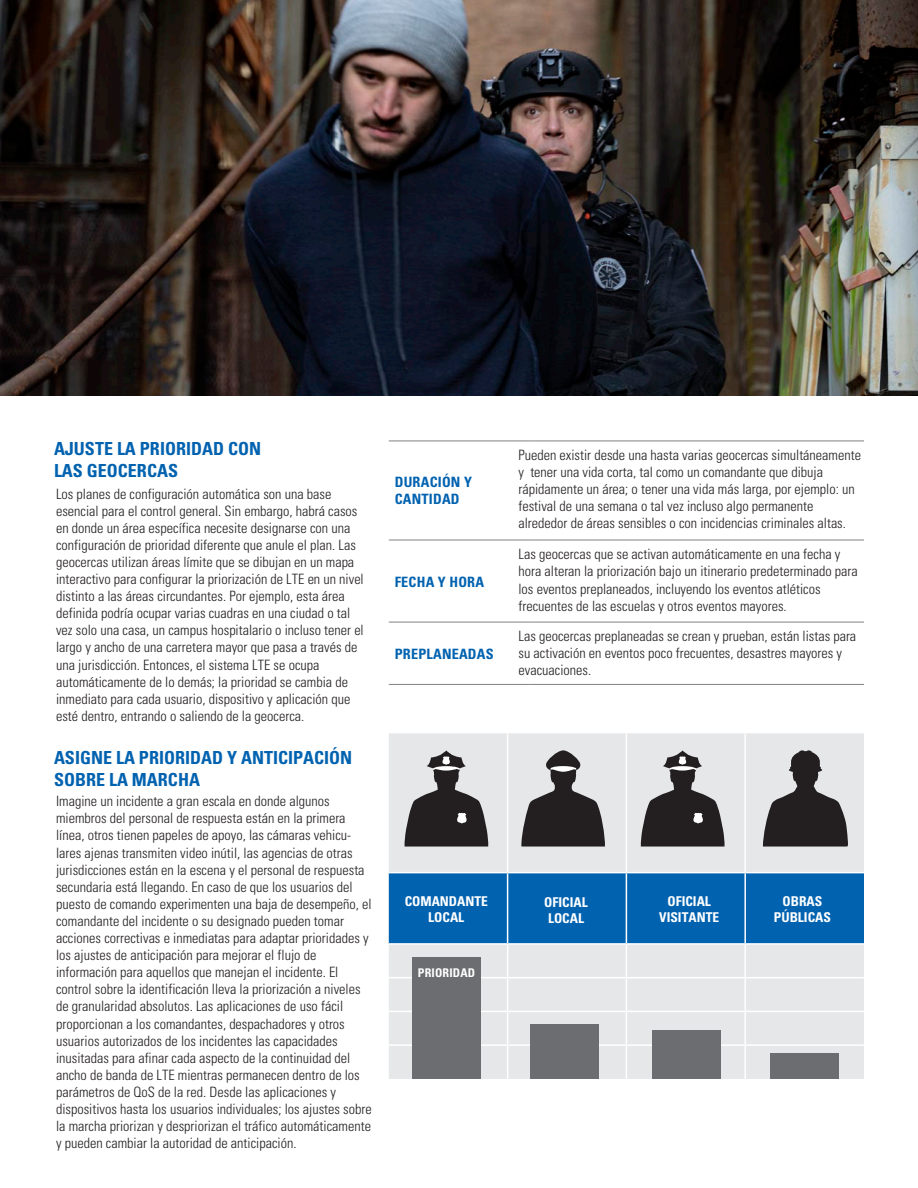
<style>
.page{position:relative;width:918px;height:1188px;background:#fff}
.page>*{position:absolute;margin:0;border:0;box-sizing:border-box;transform-origin:0 0}
.t1{font:700 condensed 18px/21.6px "Univers";color:#0162b0}
.t2{font:300 condensed 14.25px/17.1px "Univers";color:#231f20}
.t3{font:700 condensed 14.25px/17.1px "Univers";letter-spacing:.015em;color:#0162b0}
.t4{font:700 condensed 13.5px/16.2px "Univers";color:#fff;text-align:center}
.t5{font:700 condensed 12px "Univers";letter-spacing:.015em;color:#fff}
</style>
<div class="page">
<img style="left:0;top:0;width:918px;height:395px">
<svg style="left:389px;top:539px;width:475px;height:83px"></svg>
<hr style="left:389px;top:441px;width:140px;height:1px;background:#808285">
<hr style="left:529px;top:441px;width:335px;height:1px;background:#808285">
<hr style="left:389px;top:540px;width:140px;height:1px;background:#808285">
<hr style="left:529px;top:540px;width:335px;height:1px;background:#808285">
<hr style="left:389px;top:622px;width:140px;height:1px;background:#808285">
<hr style="left:529px;top:622px;width:335px;height:1px;background:#808285">
<hr style="left:389px;top:684px;width:140px;height:1px;background:#808285">
<hr style="left:529px;top:684px;width:335px;height:1px;background:#808285">
<div style="left:389px;top:733px;width:475px;height:346px;background:#e6e7e9"></div>
<div style="left:389px;top:873px;width:475px;height:70px;background:#0162b0"></div>
<hr style="left:507px;top:733px;width:1px;height:139px;background:#fff">
<hr style="left:626px;top:733px;width:1px;height:139px;background:#fff">
<hr style="left:744px;top:733px;width:2px;height:139px;background:#fff">
<hr style="left:389px;top:872px;width:119px;height:1px;background:#fff">
<hr style="left:508px;top:872px;width:118px;height:1px;background:#fff">
<hr style="left:507px;top:873px;width:1px;height:70px;background:#fff">
<hr style="left:626px;top:872px;width:119px;height:1px;background:#fff">
<hr style="left:626px;top:873px;width:1px;height:70px;background:#fff">
<hr style="left:745px;top:872px;width:119px;height:1px;background:#fff">
<hr style="left:744px;top:873px;width:2px;height:70px;background:#fff">
<hr style="left:389px;top:943px;width:119px;height:2px;background:#fff">
<hr style="left:508px;top:943px;width:118px;height:2px;background:#fff">
<hr style="left:507px;top:945px;width:1px;height:32px;background:#fff">
<hr style="left:626px;top:943px;width:119px;height:2px;background:#fff">
<hr style="left:626px;top:945px;width:1px;height:32px;background:#fff">
<hr style="left:745px;top:943px;width:119px;height:2px;background:#fff">
<hr style="left:744px;top:945px;width:2px;height:32px;background:#fff">
<hr style="left:389px;top:977px;width:119px;height:1px;background:#fff">
<hr style="left:508px;top:977px;width:118px;height:1px;background:#fff">
<hr style="left:507px;top:978px;width:1px;height:33px;background:#fff">
<hr style="left:626px;top:977px;width:119px;height:1px;background:#fff">
<hr style="left:626px;top:978px;width:1px;height:33px;background:#fff">
<hr style="left:745px;top:977px;width:119px;height:1px;background:#fff">
<hr style="left:744px;top:978px;width:2px;height:33px;background:#fff">
<hr style="left:389px;top:1011px;width:119px;height:1px;background:#fff">
<hr style="left:508px;top:1011px;width:118px;height:1px;background:#fff">
<hr style="left:507px;top:1012px;width:1px;height:32px;background:#fff">
<hr style="left:626px;top:1011px;width:119px;height:1px;background:#fff">
<hr style="left:626px;top:1012px;width:1px;height:32px;background:#fff">
<hr style="left:745px;top:1011px;width:119px;height:1px;background:#fff">
<hr style="left:744px;top:1012px;width:2px;height:32px;background:#fff">
<hr style="left:389px;top:1044px;width:119px;height:2px;background:#fff">
<hr style="left:508px;top:1044px;width:118px;height:2px;background:#fff">
<hr style="left:507px;top:1046px;width:1px;height:33px;background:#fff">
<hr style="left:626px;top:1044px;width:119px;height:2px;background:#fff">
<hr style="left:626px;top:1046px;width:1px;height:33px;background:#fff">
<hr style="left:745px;top:1044px;width:119px;height:2px;background:#fff">
<hr style="left:744px;top:1046px;width:2px;height:33px;background:#fff">
<div style="left:412px;top:957px;width:69px;height:121px;background:#6c6d70"></div>
<div style="left:531px;top:1024px;width:68px;height:54px;background:#6c6d70"></div>
<div style="left:653px;top:1030px;width:68px;height:48px;background:#6c6d70"></div>
<div style="left:770px;top:1053px;width:69px;height:25px;background:#6c6d70"></div>
<svg style="left:763px;top:750px;width:85px;height:97px;background:#706e70"></svg>
<svg style="left:521px;top:750px;width:84px;height:97px;background:#737172"></svg>
<svg style="left:404px;top:750px;width:84px;height:97px;background:#757375"></svg>
<svg style="left:641px;top:750px;width:84px;height:97px;background:#757375"></svg>
<p class="t1" style="left:54px;top:438px;width:209px">AJUSTE LA PRIORIDAD CON<br>LAS GEOCERCAS</p>
<p class="t2" style="left:56px;top:485px;width:309px">Los planes de configuración automática son una base esencial para el control general. Sin embargo, habrá casos en donde un área específica necesite designarse con una configuración de prioridad diferente que anule el plan. Las geocercas utilizan áreas límite que se dibujan en un mapa interactivo para configurar la priorización de LTE en un nivel distinto a las áreas circundantes. Por ejemplo, esta área definida podría ocupar varias cuadras en una ciudad o tal vez solo una casa, un campus hospitalario o incluso tener el largo y ancho de una carretera mayor que pasa a través de una jurisdicción. Entonces, el sistema LTE se ocupa automáticamente de lo demás; la prioridad se cambia de inmediato para cada usuario, dispositivo y aplicación que esté dentro, entrando o saliendo de la geocerca.</p>
<p class="t1" style="left:54px;top:747px;width:300px">ASIGNE LA PRIORIDAD Y ANTICIPACIÓN<br>SOBRE LA MARCHA</p>
<p class="t2" style="left:56px;top:793px;width:317px">Imagine un incidente a gran escala en donde algunos miembros del personal de respuesta están en la primera línea, otros tienen papeles de apoyo, las cámaras vehicu&shy;lares ajenas transmiten video inútil, las agencias de otras jurisdicciones están en la escena y el personal de respuesta secundaria está llegando. En caso de que los usuarios del puesto de comando experimenten una baja de desempeño, el comandante del incidente o su designado pueden tomar acciones correctivas e inmediatas para adaptar prioridades y los ajustes de anticipación para mejorar el flujo de información para aquellos que manejan el incidente. El control sobre la identificación lleva la priorización a niveles de granularidad absolutos. Las aplicaciones de uso fácil proporcionan a los comandantes, despachadores y otros usuarios autorizados de los incidentes las capacidades inusitadas para afinar cada aspecto de la continuidad del ancho de banda de LTE mientras permanecen dentro de los parámetros de QoS de la red. Desde las aplicaciones y dispositivos hasta los usuarios individuales; los ajustes sobre la marcha priorizan y despriorizan el tráfico automáticamente y pueden cambiar la autoridad de anticipación.</p>
<p class="t3" style="left:395px;top:473px;width:79px">DURACIÓN Y<br>CANTIDAD</p>
<p class="t3" style="left:395px;top:573px;width:91px">FECHA Y HORA</p>
<p class="t3" style="left:395px;top:645px;width:100px">PREPLANEADAS</p>
<p class="t2" style="left:518px;top:446px;width:344px">Pueden existir desde una hasta varias geocercas simultáneamente y tener una vida corta, tal como un comandante que dibuja rápidamente un área; o tener una vida más larga, por ejemplo: un festival de una semana o tal vez incluso algo permanente alrededor de áreas sensibles o con incidencias criminales altas.</p>
<p class="t2" style="left:518px;top:546px;width:341px">Las geocercas que se activan automáticamente en una fecha y hora alteran la priorización bajo un itinerario predeterminado para los eventos preplaneados, incluyendo los eventos atléticos frecuentes de las escuelas y otros eventos mayores.</p>
<p class="t2" style="left:518px;top:627px;width:339px">Las geocercas preplaneadas se crean y prueban, están listas para su activación en eventos poco frecuentes, desastres mayores y evacuaciones.</p>
<p class="t4" style="left:405px;top:893px;width:85px">COMANDANTE<br>LOCAL</p>
<p class="t4" style="left:544px;top:894px;width:45px;text-align:left">OFICIAL<br>LOCAL</p>
<p class="t4" style="left:659px;top:893px;width:62px">OFICIAL<br>VISITANTE</p>
<p class="t4" style="left:774px;top:893px;width:59px">OBRAS<br>PÚBLICAS</p>
<p class="t5" style="left:418px;top:966px;width:59px">PRIORIDAD</p>
</div>
